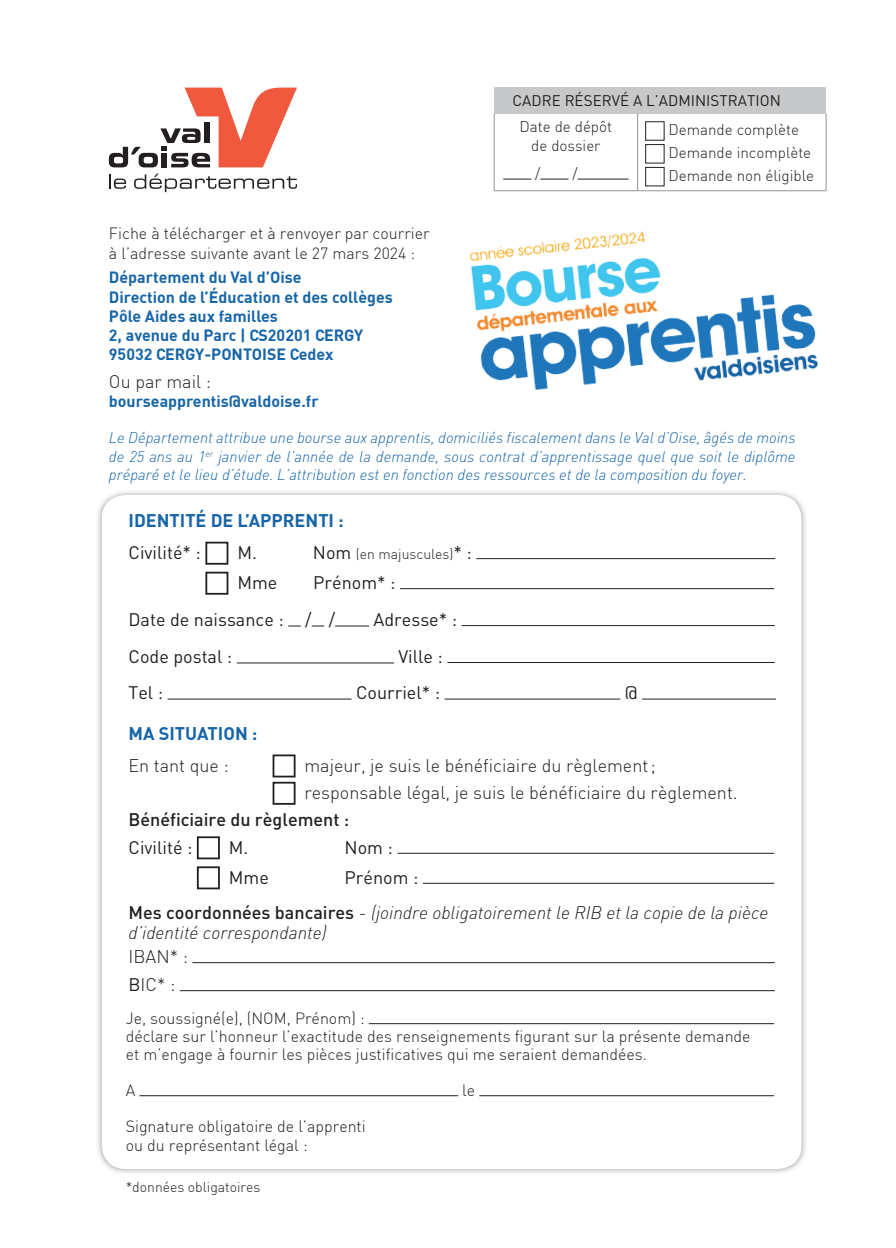
<style>
.page{position:relative;width:896px;height:1248px;background:#fff}
.page>*{position:absolute;margin:0;border:0;box-sizing:border-box;transform-origin:0 0}
.t1{font:300 18px "DIN";color:#231f20}
.t2{font:18px "DIN";color:#231f20}
.t3{font:italic 300 18px/20px "DIN";color:#231f20}
.t4{font:700 18px "DIN";color:#1665a8}
.t5{font:500 18px "DIN";color:#231f20}
.t6{font:300 16px/19.2px "DIN";color:#231f20}
.t7{font:700 16px "DIN";color:#1665a8}
.t8{font:italic 300 15.4px/18.4px "DIN";color:#1665a8;text-align:justify}
.t9{font:300 15.2px "DIN";color:#231f20}
.t10{font:15.2px "DIN";color:#231f20}
.t11{font:300 14px "DIN";color:#231f20}
.s1{font-weight:400;font-size:18px}
.s2{font-weight:500;font-style:normal}
.s3{font-style:normal}
.s4{font-weight:400}
</style>
<div class="page">
<div style="left:95px;top:488px;width:713px;height:687px;background:#231f20;opacity:.4"></div>
<div style="left:102px;top:495px;width:699px;height:673px;background:#fff;border-radius:24px"></div>
<hr style="left:369px;top:1023px;width:405px;height:1px;background:#231f20">
<hr style="left:139px;top:1095px;width:319px;height:1px;background:#231f20">
<hr style="left:479px;top:1095px;width:295px;height:1px;background:#231f20">
<svg style="left:109px;top:174px;width:17px;height:15px"></svg>
<svg style="left:134px;top:173px;width:163px;height:19px"></svg>
<svg style="left:109px;top:88px;width:188px;height:79px"></svg>
<div style="left:205px;top:541px;width:23px;height:23px;border:2px solid #231f20"></div>
<hr style="left:476px;top:558px;width:299px;height:1px;background:#231f20">
<div style="left:205px;top:571px;width:23px;height:23px;border:2px solid #231f20"></div>
<hr style="left:400px;top:588px;width:374px;height:1px;background:#231f20">
<svg style="left:288px;top:625px;width:13px;height:1px"></svg>
<svg style="left:312px;top:625px;width:12px;height:1px"></svg>
<hr style="left:335px;top:625px;width:34px;height:1px;background:#231f20">
<hr style="left:462px;top:625px;width:312px;height:1px;background:#231f20">
<hr style="left:237px;top:662px;width:157px;height:1px;background:#231f20">
<hr style="left:447px;top:662px;width:328px;height:1px;background:#231f20">
<hr style="left:168px;top:698px;width:184px;height:1px;background:#231f20">
<hr style="left:445px;top:698px;width:175px;height:1px;background:#231f20">
<hr style="left:642px;top:698px;width:134px;height:1px;background:#231f20">
<div style="left:273px;top:754px;width:22px;height:23px;border:2px solid #231f20"></div>
<div style="left:273px;top:781px;width:22px;height:23px;border:2px solid #231f20"></div>
<div style="left:197px;top:836px;width:23px;height:23px;border:2px solid #231f20"></div>
<hr style="left:397px;top:852px;width:377px;height:1px;background:#231f20">
<div style="left:197px;top:866px;width:23px;height:23px;border:2px solid #231f20"></div>
<hr style="left:423px;top:882px;width:351px;height:1px;background:#231f20">
<hr style="left:192px;top:962px;width:583px;height:1px;background:#231f20">
<hr style="left:180px;top:990px;width:595px;height:1px;background:#231f20">
<div style="left:494px;top:88px;width:332px;height:26px;background:#c7c8ca"></div>
<hr style="left:494px;top:114px;width:1px;height:76px;background:#939598">
<hr style="left:637px;top:114px;width:1px;height:76px;background:#939598">
<hr style="left:826px;top:114px;width:1px;height:76px;background:#939598">
<hr style="left:494px;top:190px;width:143px;height:1px;background:#939598">
<hr style="left:637px;top:190px;width:189px;height:1px;background:#939598">
<svg style="left:503px;top:179px;width:28px;height:1px"></svg>
<svg style="left:540px;top:179px;width:28px;height:1px"></svg>
<hr style="left:577px;top:179px;width:51px;height:1px;background:#231f20">
<div style="left:645px;top:121px;width:19px;height:20px;border:1px solid #231f20"></div>
<div style="left:645px;top:144px;width:19px;height:19px;border:1px solid #231f20"></div>
<div style="left:645px;top:167px;width:19px;height:19px;border:1px solid #231f20"></div>
<img style="left:469px;top:231px;width:349px;height:159px">
<p class="t6" style="left:109px;top:224px;width:322px">Fiche à télécharger et à renvoyer par courrier à l’adresse suivante avant le 27 mars 2024 :</p>
<p class="t7" style="left:109px;top:267px;width:194px">Département du Val d’Oise</p>
<p class="t7" style="left:109px;top:286px;width:285px">Direction de l’Éducation et des collèges</p>
<p class="t7" style="left:109px;top:305px;width:170px">Pôle Aides aux familles</p>
<p class="t7" style="left:109px;top:325px;width:256px">2, avenue du Parc | CS20201 CERGY</p>
<p class="t7" style="left:109px;top:344px;width:226px">95032 CERGY-PONTOISE Cedex</p>
<p class="t1" style="left:109px;top:370px;width:104px">Ou par mail :</p>
<p class="t7" style="left:109px;top:390px;width:211px">bourseapprentis@valdoise.fr</p>
<p class="t10" style="left:512px;top:91px;width:270px">CADRE RÉSERVÉ A L’ADMINISTRATION</p>
<p class="t9" style="left:520px;top:118px;width:94px">Date de dépôt</p>
<p class="t9" style="left:531px;top:136px;width:71px">de dossier</p>
<p class="t9" style="left:535px;top:164px;width:7px">/</p>
<p class="t9" style="left:572px;top:164px;width:7px">/</p>
<p class="t9" style="left:668px;top:120px;width:132px">Demande complète</p>
<p class="t9" style="left:668px;top:143px;width:144px">Demande incomplète</p>
<p class="t9" style="left:668px;top:166px;width:147px">Demande non éligible</p>
<p class="t8" style="left:109px;top:428px;width:688px">Le Département attribue une bourse aux apprentis, domiciliés fiscalement dans le Val d’Oise, âgés de moins de 25 ans au 1<sup>er</sup> janvier de l’année de la demande, sous contrat d’apprentissage quel que soit le diplôme préparé et le lieu d’étude. L’attribution est en fonction des ressources et de la composition du foyer.</p>
<p class="t4" style="left:129px;top:508px;width:217px">IDENTITÉ DE L’APPRENTI :</p>
<p class="t2" style="left:129px;top:541px;width:74px">Civilité* :</p>
<p class="t2" style="left:237px;top:541px;width:21px">M.</p>
<p class="t11" style="left:313px;top:545px;width:160px"><span class="s1">Nom</span> (en majuscules)<span class="s1">* :</span></p>
<p class="t2" style="left:237px;top:571px;width:42px">Mme</p>
<p class="t2" style="left:313px;top:571px;width:84px">Prénom* :</p>
<p class="t2" style="left:129px;top:608px;width:208px">Date de naissance : / /</p>
<p class="t2" style="left:373px;top:608px;width:85px">Adresse* :</p>
<p class="t2" style="left:129px;top:645px;width:105px">Code postal :</p>
<p class="t2" style="left:398px;top:645px;width:46px">Ville :</p>
<p class="t2" style="left:129px;top:681px;width:36px">Tel :</p>
<p class="t2" style="left:356px;top:681px;width:86px">Courriel* :</p>
<p class="t2" style="left:625px;top:681px;width:14px">@</p>
<p class="t4" style="left:129px;top:721px;width:130px">MA SITUATION :</p>
<p class="t1" style="left:129px;top:754px;width:102px">En tant que :</p>
<p class="t1" style="left:304px;top:754px;width:353px">majeur, je suis le bénéficiaire du règlement;</p>
<p class="t1" style="left:304px;top:781px;width:435px">responsable légal, je suis le bénéficiaire du règlement.</p>
<p class="t5" style="left:129px;top:808px;width:222px">Bénéficiaire du règlement :</p>
<p class="t2" style="left:129px;top:835px;width:65px">Civilité :</p>
<p class="t2" style="left:229px;top:835px;width:21px">M.</p>
<p class="t2" style="left:344px;top:835px;width:50px">Nom :</p>
<p class="t2" style="left:229px;top:865px;width:42px">Mme</p>
<p class="t2" style="left:345px;top:865px;width:75px">Prénom :</p>
<p class="t3" style="left:129px;top:902px;width:641px"><span class="s2">Mes coordonnées bancaires</span> <span class="s3">-</span> (joindre obligatoirement le RIB et la copie de la pièce d’identité correspondante)</p>
<p class="t1" style="left:129px;top:945px;width:61px">IBAN* :</p>
<p class="t1" style="left:129px;top:973px;width:48px"><span class="s4">B</span>IC* :</p>
<p class="t6" style="left:126px;top:1008px;width:626px;line-height:18px">Je, soussigné(e), (NOM, Prénom) :<br>déclare sur l’honneur l’exactitude des renseignements figurant sur la présente demande</p>
<p class="t6" style="left:126px;top:1044px;width:523px">et m’engage à fournir les pièces justificatives qui me seraient demandées.</p>
<p class="t6" style="left:126px;top:1080px;width:11px">A</p>
<p class="t6" style="left:462px;top:1080px;width:14px">le</p>
<p class="t6" style="left:126px;top:1116px;width:242px">Signature obligatoire de l’apprenti ou du représentant légal :</p>
<p class="t11" style="left:126px;top:1177px;width:136px">*données obligatoires</p>
</div>
